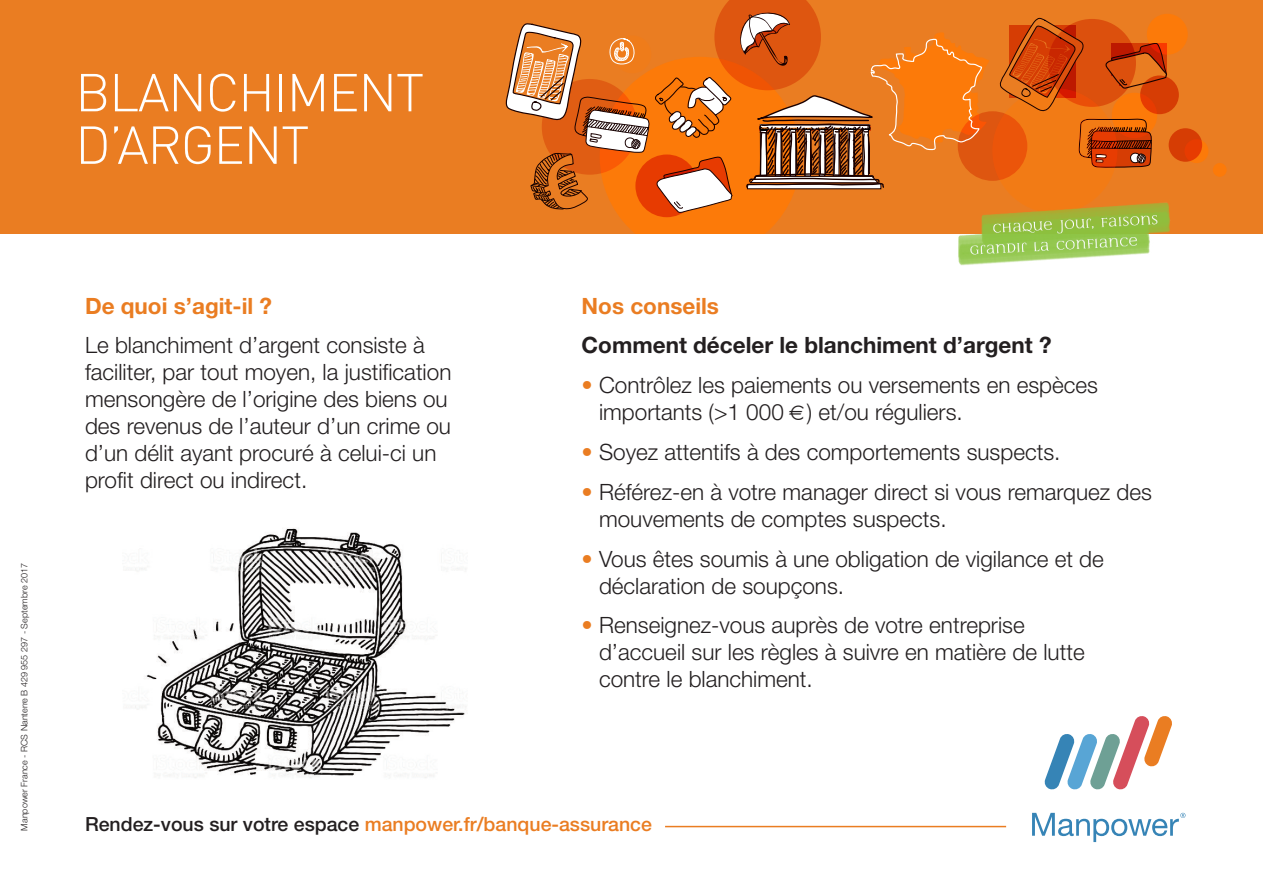
<style>
.page{position:relative;width:1263px;height:893px;background:#fff}
.page>*{position:absolute;margin:0;border:0;box-sizing:border-box;transform-origin:0 0}
.t1{font:300 52.5px/52.5px "DINOT";letter-spacing:-.025em;color:#fff}
.t2{font:300 22.5px/27px "Helvetica Neue";color:#231f20}
.t3{font:700 22.5px "Helvetica Neue";color:#231f20}
.t4{font:700 22.5px "Helvetica Neue";color:#ea7d22}
.t5{font:500 19.5px "Helvetica Neue";color:#ea7d22}
.t6{font:300 9px "Helvetica Neue";color:#231f20}
.s1{color:#ea7d22}
.s2{color:#231f20}
</style>
<div class="page">
<div style="left:0;top:0;width:1263px;height:234px;background:#ea7d22"></div>
<div style="left:958px;top:111px;width:69px;height:70px;background:#de5610;border-radius:50%"></div>
<div style="left:1147px;top:14px;width:41px;height:41px;background:#fc7a09;border-radius:50%"></div>
<div style="left:1112px;top:93px;width:45px;height:45px;background:#fc7a09;border-radius:50%"></div>
<div style="left:1048px;top:19px;width:88px;height:88px;background:#dc500d;border-radius:50%"></div>
<div style="left:1140px;top:75px;width:39px;height:39px;background:linear-gradient(to right,#e13c02,#d33f05);border-radius:50%"></div>
<div style="left:1184px;top:139px;width:24px;height:24px;background:#fc7a09;border-radius:50%"></div>
<div style="left:1213px;top:163px;width:14px;height:14px;background:#fc7a09;border-radius:50%"></div>
<svg style="left:1169px;top:128px;width:33px;height:34px"></svg>
<svg style="left:1109px;top:119px;width:43px;height:49px"></svg>
<svg style="left:992px;top:88px;width:125px;height:125px;fill:#f27b15"></svg>
<svg style="left:1105px;top:43px;width:62px;height:46px"></svg>
<svg style="left:1000px;top:18px;width:83px;height:93px"></svg>
<svg style="left:505px;top:0;width:484px;height:234px"></svg>
<img style="left:950px;top:194px;width:220px;height:72px">
<svg style="left:1044px;top:716px;width:128px;height:74px"></svg>
<svg style="left:1032px;top:813px;width:153px;height:29px"></svg>
<hr style="left:665px;top:826px;width:341px;height:1px;background:#ea7d22">
<img style="left:128px;top:528px;width:338px;height:250px">
<h1 class="t1" style="left:75px;top:72px;width:350px">BLANCHIMENT<br>D’ARGENT</h1>
<p class="t6" style="left:21px;top:831px;width:269px;rotate:-90deg">Manpower France - RCS Nanterre B 429 955 297 - Septembre 2017</p>
<p class="t4" style="left:85px;top:298px;width:188px">De quoi s’agit-il ?</p>
<p class="t2" style="left:85px;top:334px;width:368px">Le blanchiment d’argent consiste à faciliter, par tout moyen, la justification mensongère de l’origine des biens ou des revenus de l’auteur d’un crime ou d’un délit ayant procuré à celui-ci un profit direct ou indirect.</p>
<p class="t4" style="left:582px;top:298px;width:139px">Nos conseils</p>
<p class="t3" style="left:582px;top:337px;width:471px">Comment déceler le blanchiment d’argent ?</p>
<p class="t2" style="left:599px;top:374px;width:500px;text-indent:-17px"><span class="s1">•</span> Contrôlez les paiements ou versements en espèces importants (&gt;1 000 ) et/ou réguliers.</p>
<p class="t2" style="left:582px;top:441px;width:480px"><span class="s1">•</span> Soyez attentifs à des comportements suspects.</p>
<p class="t2" style="left:599px;top:480px;width:554px;text-indent:-17px"><span class="s1">•</span> Référez-en à votre manager direct si vous remarquez des mouvements de comptes suspects.</p>
<p class="t2" style="left:599px;top:547px;width:506px;text-indent:-17px"><span class="s1">•</span> Vous êtes soumis à une obligation de vigilance et de déclaration de soupçons.</p>
<p class="t2" style="left:599px;top:614px;width:487px;text-indent:-17px"><span class="s1">•</span> Renseignez-vous auprès de votre entreprise d’accueil sur les règles à suivre en matière de lutte contre le blanchiment.</p>
<p class="t5" style="left:85px;top:817px;width:568px"><span class="s2">Rendez-vous sur votre espace</span> manpower.fr/banque-assurance</p>
</div>
